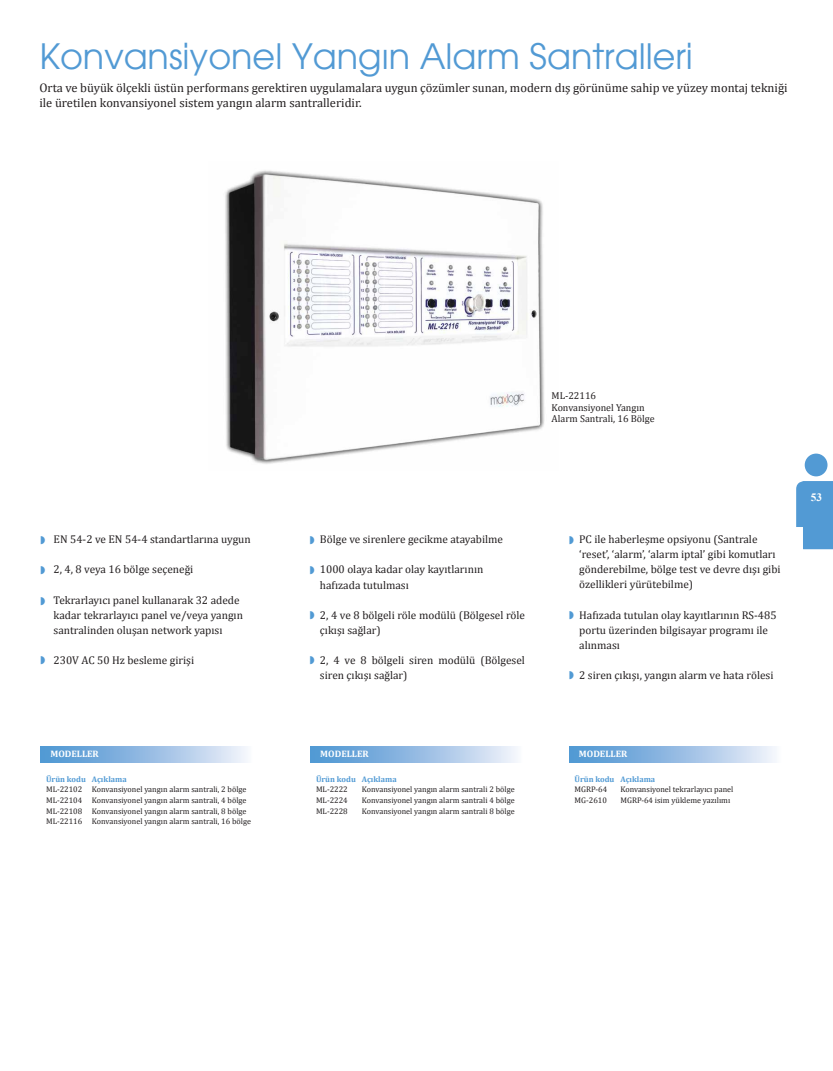
<style>
.page{position:relative;width:833px;height:1071px;background:#fff}
.page>*{position:absolute;margin:0;border:0;box-sizing:border-box;transform-origin:0 0}
.t1{font:35px "Avant Garde";color:#529ad4}
.t2{font:12.5px/15px "Cambria";color:#231f20}
.t3{font:11.25px/15px "Cambria";color:#231f20}
.t4{font:700 11.25px "Times New Roman";color:#fff}
.t5{font:10px/11.2px "Cambria";color:#231f20}
.t6{font:700 9.38px "Cambria";color:#fff}
.t7{font:8.12px/10.6px "Cambria";color:#231f20;text-align:justify}
.t8{font:700 8.12px "Cambria";color:#519ad4}
</style>
<div class="page">
<div style="left:41px;top:746px;width:212px;height:16px;background:linear-gradient(to right,#458fd0,#f0f0fa)"></div>
<div style="left:804px;top:453px;width:23px;height:23px;background:#529ad4;border-radius:50%"></div>
<svg style="left:796px;top:481px;width:37px;height:68px"></svg>
<div style="left:310px;top:746px;width:213px;height:16px;background:linear-gradient(to right,#448fd0,#f0f1fa)"></div>
<div style="left:569px;top:746px;width:213px;height:16px;background:linear-gradient(to right,#458fd0,#f1f1fa)"></div>
<img style="left:225px;top:170px;width:320px;height:294px">
<h1 class="t1" style="left:39px;top:36px;width:655px">Konvansiyonel Yangın Alarm Santralleri</h1>
<p class="t2" style="left:39px;top:80px;width:750px">Orta ve büyük ölçekli üstün performans gerektiren uygulamalara uygun çözümler sunan, modern dış görünüme sahip ve yüzey montaj tekniği ile üretilen konvansiyonel sistem yangın alarm santralleridir.</p>
<p class="t3" style="left:54px;top:532px;width:199px">EN 54-2 ve EN 54-4 standartlarına uygun</p>
<p class="t3" style="left:54px;top:562px;width:141px">2, 4, 8 veya 16 bölge seçeneği</p>
<p class="t3" style="left:54px;top:592px;width:191px">Tekrarlayıcı panel kullanarak 32 adede kadar tekrarlayıcı panel ve/veya yangın santralinden oluşan network yapısı</p>
<p class="t3" style="left:54px;top:652px;width:142px">230V AC 50 Hz besleme girişi</p>
<p class="t6" style="left:50px;top:747px;width:50px">MODELLER</p>
<p class="t8" style="left:46px;top:773px;width:41px">Ürün kodu</p>
<p class="t7" style="left:46px;top:783px;width:38px">ML-22102<br>ML-22104<br>ML-22108<br>ML-22116</p>
<p class="t8" style="left:92px;top:773px;width:36px">Açıklama</p>
<p class="t7" style="left:92px;top:784px;width:161px;text-align:left">Konvansiyonel yangın alarm santrali, 2 bölge Konvansiyonel yangın alarm santrali, 4 bölge Konvansiyonel yangın alarm santrali, 8 bölge Konvansiyonel yangın alarm santrali, 16 bölge</p>
<p class="t5" style="left:551px;top:390px;width:105px">ML-22116<br>Konvansiyonel Yangın<br>Alarm Santrali, 16 Bölge</p>
<p class="t4" style="left:810px;top:489px;width:13px">53</p>
<p class="t3" style="left:320px;top:532px;width:185px">Bölge ve sirenlere gecikme atayabilme</p>
<p class="t3" style="left:320px;top:562px;width:165px">1000 olaya kadar olay kayıtlarının hafızada tutulması</p>
<p class="t3" style="left:320px;top:607px;width:207px">2, 4 ve 8 bölgeli röle modülü (Bölgesel röle çıkışı sağlar)</p>
<p class="t3" style="left:320px;top:652px;width:207px">2, 4 ve 8 bölgeli siren modülü (Bölgesel siren çıkışı sağlar)</p>
<p class="t3" style="left:579px;top:532px;width:203px">PC ile haberleşme opsiyonu (Santrale ‘reset’, ‘alarm’, ‘alarm iptal’ gibi komutları gönderebilme, bölge test ve devre dışı gibi özellikleri yürütebilme)</p>
<p class="t3" style="left:579px;top:607px;width:199px">Hafızada tutulan olay kayıtlarının RS-485 portu üzerinden bilgisayar programı ile alınması</p>
<p class="t3" style="left:579px;top:667px;width:196px">2 siren çıkışı, yangın alarm ve hata rölesi</p>
<p class="t6" style="left:320px;top:747px;width:50px">MODELLER</p>
<p class="t6" style="left:579px;top:747px;width:50px">MODELLER</p>
<p class="t8" style="left:316px;top:773px;width:41px">Ürün kodu</p>
<p class="t7" style="left:316px;top:783px;width:33px">ML-2222<br>ML-2224<br>ML-2228</p>
<p class="t8" style="left:362px;top:773px;width:36px">Açıklama</p>
<p class="t7" style="left:362px;top:783px;width:154px">Konvansiyonel yangın alarm santrali 2 bölge Konvansiyonel yangın alarm santrali 4 bölge Konvansiyonel yangın alarm santrali 8 bölge</p>
<p class="t8" style="left:574px;top:773px;width:41px">Ürün kodu</p>
<p class="t7" style="left:574px;top:783px;width:34px">MGRP-64<br>MG-2610</p>
<p class="t8" style="left:620px;top:773px;width:36px">Açıklama</p>
<p class="t7" style="left:620px;top:783px;width:114px">Konvansiyonel tekrarlayıcı panel<br>MGRP-64 isim yükleme yazılımı</p>
</div>
